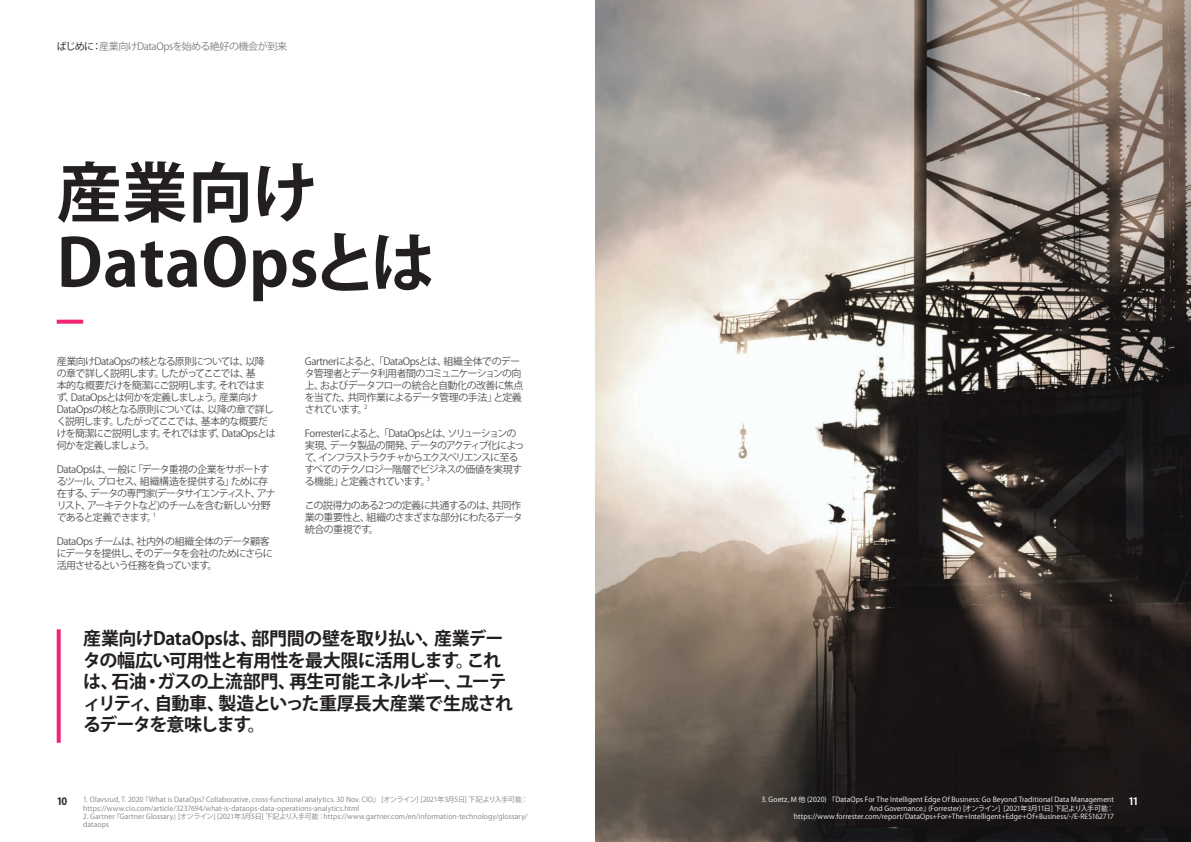
<style>
.page{position:relative;width:1191px;height:842px;background:#fff}
.page>*{position:absolute;margin:0;border:0;box-sizing:border-box;transform-origin:0 0}
.t1{font:700 65px/70px "Koz Go Pr 6 N";letter-spacing:.01em;color:#231f20}
.t2{font:700 18px/21.6px "Koz Go Pr 6 N";letter-spacing:-.045em;color:#231f20}
.t3{font:10px/12px "Koz Go Pr 6 N";letter-spacing:-.08em;color:#4d5051}
.t4{font:10px "Koz Go Pr 6 N";letter-spacing:-.05em;color:#7f8080}
.t5{font:700 10px "Koz Go Pr 6 N";color:#fff}
.t6{font:700 10px "Koz Go Pr 6 N";color:#231f20}
.t7{font:7px/8.4px "Koz Go Pr 6 N";letter-spacing:.01em;color:#7f8080}
.t8{font:7px/8.4px "Koz Go Pr 6 N";letter-spacing:.01em;color:#fff;text-align:right}
.s1{color:#231f20}
</style>
<div class="page">
<svg style="left:57px;top:629px;width:4px;height:114px"></svg>
<img style="left:595px;top:0;width:596px;height:842px">
<svg style="left:57px;top:320px;width:26px;height:4px"></svg>
<p class="t4" style="left:57px;top:41px;width:232px"><span class="s1">ばじめに：</span>産業向けDataOpsを始める絶好の機会が到来</p>
<p class="t1" style="left:57px;top:159px;width:380px">産業向け<br>DataOpsとは</p>
<p class="t3" style="left:57px;top:355px;width:221px">産業向けDataOpsの核となる原則については、以降の章で詳しく説明します。したがってここでは、基<br>本的な概要だけを簡潔にご説明します。それではまず、DataOpsとは何かを定義しましょう。産業向け<br>DataOpsの核となる原則については、以降の章で詳しく説明します。したがってここでは、基本的な概要だけを簡潔にご説明します。それではまず、DataOpsとは何かを定義しましょう。</p>
<p class="t3" style="left:57px;top:463px;width:221px">DataOpsは、一般に「データ重視の企業をサポートするツール、プロセス、組織構造を提供する」ために存在する、データの専門家(データサイエンティスト、アナリスト、アーキテクトなど)のチームを含む新しい分野であると定義できます。<sup>1</sup></p>
<p class="t3" style="left:57px;top:535px;width:217px">DataOps チームは、社内外の組織全体のデータ顧客にデータを提供し、そのデータを会社のためにさらに活用させるという任務を負っています。</p>
<p class="t3" style="left:305px;top:355px;width:220px">Gartnerによると、「DataOpsとは、組織全体でのデータ管理者とデータ利用者間のコミュニケーションの向上、およびデータフローの統合と自動化の改善に焦点を当てた、共同作業によるデータ管理の手法」と定義されています。<sup>2</sup></p>
<p class="t3" style="left:305px;top:427px;width:221px">Forresterによると、「DataOpsとは、ソリューションの実現、データ製品の開発、データのアクティブ化によって、インフラストラクチャからエクスペリエンスに至るすべてのテクノロジー階層でビジネスの価値を実現する機能」と定義されています。<sup>3</sup></p>
<p class="t3" style="left:305px;top:499px;width:220px">この説得力のある2つの定義に共通するのは、共同作業の重要性と、組織のさまざまな部分にわたるデータ統合の重視です。</p>
<p class="t2" style="left:83px;top:628px;width:431px">産業向けDataOpsは、部門間の壁を取り払い、産業データの幅広い可用性と有用性を最大限に活用します。これは、石油・ガスの上流部門、再生可能エネルギー、ユーティリティ、自動車、製造といった重厚長大産業で生成されるデータを意味します。</p>
<p class="t6" style="left:57px;top:795px;width:12px">10</p>
<p class="t7" style="left:83px;top:796px;width:446px">1. Olavsrud, T. 2020『What is DataOps? Collaborative, cross-functional analytics. 30 Nov. CIO』 [オンライン] [2021年3月5日] 下記より入手可能：</p>
<p class="t7" style="left:83px;top:804px;width:277px">https://www.cio.com/article/3237694/what-is-dataops-data-operations-analytics.html</p>
<p class="t7" style="left:83px;top:812px;width:446px">2. Gartner『Gartner Glossary』[オンライン] [2021年3月5日] 下記より入手可能：https://www.gartner.com/en/information-technology/glossary/ dataops</p>
<p class="t8" style="left:761px;top:796px;width:354px">3. Goetz, M 他 (2020) 『DataOps For The Intelligent Edge Of Business: Go Beyond Traditional Data Management</p>
<p class="t5" style="left:1128px;top:795px;width:12px">11</p>
<p class="t8" style="left:794px;top:804px;width:321px">And Governance』(Forrester) [オンライン] [2021年3月11日] 下記より入手可能：https://www.forrester.com/report/DataOps+For+The+Intelligent+Edge+Of+Business/-/E-RES162717</p>
</div>
